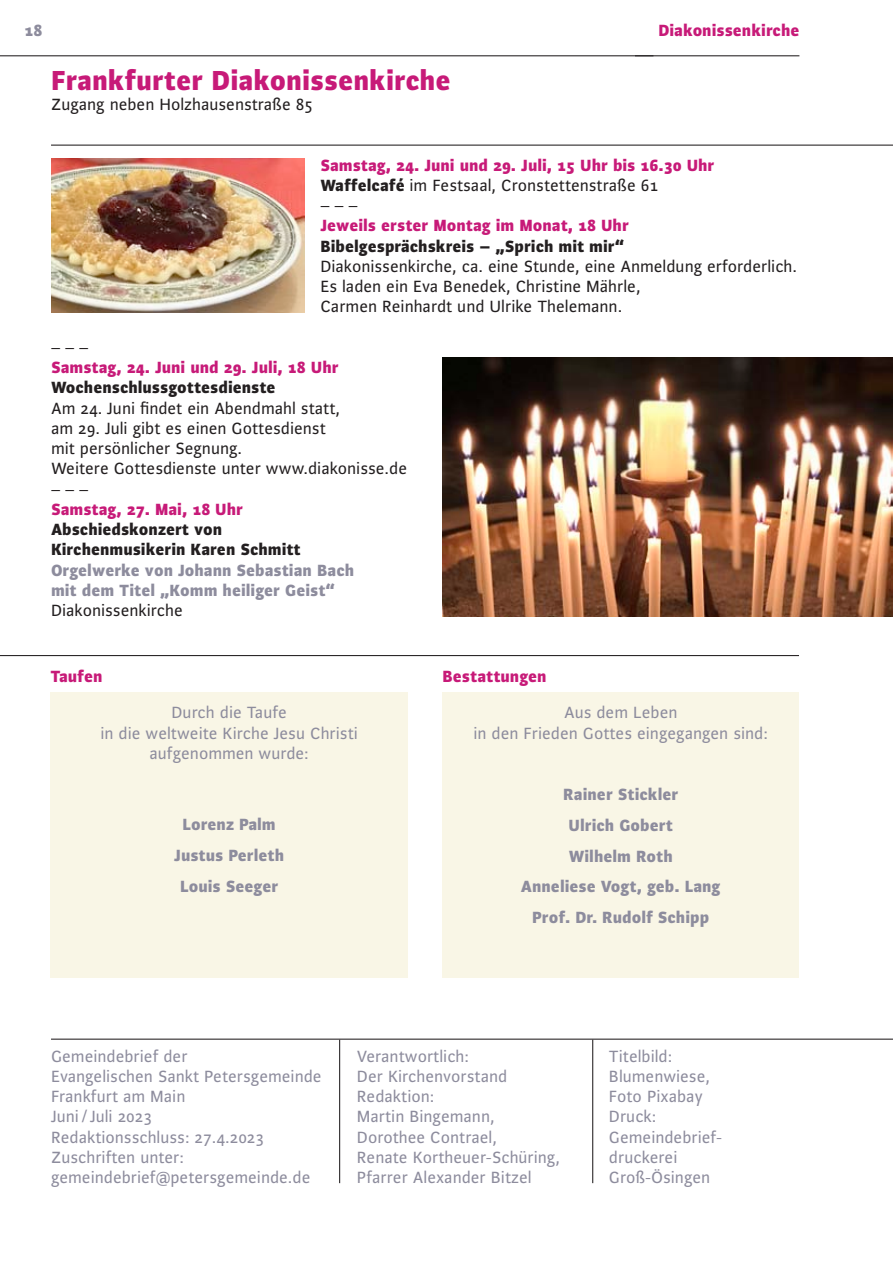
<style>
.page{position:relative;width:893px;height:1263px;background:#fff}
.page>*{position:absolute;margin:0;border:0;box-sizing:border-box;transform-origin:0 0}
.t1{font:800 29.25px "Alibi";color:#c71a78}
.t2{font:17.25px/20.2px "Alibi Roman Os F";color:#8d8c9d}
.t3{font:17.25px/20.2px "Alibi Roman Os F";color:#231f20}
.t4{font:800 17.25px/30.8px "Alibi";color:#8d8c9d;text-align:center}
.t5{font:800 17.25px "Alibi";color:#c71a78}
.t6{font:800 17.25px/20.2px "Alibi";color:#231f20}
.s1{font-family:"Alibi";font-weight:800}
</style>
<div class="page">
<hr style="left:51px;top:1038px;width:842px;height:2px;background:#231f20">
<hr style="left:339px;top:1040px;width:1px;height:143px;background:#231f20">
<hr style="left:592px;top:1040px;width:1px;height:143px;background:#231f20">
<hr style="left:0;top:655px;width:799px;height:1px;background:#231f20">
<div style="left:51px;top:692px;width:357px;height:286px;background:#f9f6e6"></div>
<div style="left:442px;top:692px;width:357px;height:286px;background:#f9f6e6"></div>
<hr style="left:635px;top:55px;width:164px;height:1px;background:#231f20">
<hr style="left:0;top:55px;width:653px;height:1px;background:#231f20">
<hr style="left:51px;top:145px;width:842px;height:1px;background:#231f20">
<img style="left:51px;top:158px;width:253px;height:154px">
<img style="left:442px;top:358px;width:451px;height:258px">
<p class="t4" style="left:25px;top:14px;width:19px">18</p>
<h1 class="t1" style="left:51px;top:61px;width:401px">Frankfurter Diakonissenkirche</h1>
<p class="t3" style="left:51px;top:93px;width:264px">Zugang neben Holzhausenstraße 85</p>
<p class="t5" style="left:658px;top:19px;width:143px">Diakonissenkirche</p>
<p class="t5" style="left:320px;top:154px;width:396px">Samstag, 24. Juni und 29. Juli, 15 Uhr bis 16.30 Uhr</p>
<p class="t3" style="left:320px;top:174px;width:339px"><span class="s1">Waffelcafé</span> im Festsaal, Cronstettenstraße 61 –––</p>
<p class="t5" style="left:320px;top:214px;width:310px">Jeweils erster Montag im Monat, 18 Uhr</p>
<p class="t6" style="left:320px;top:235px;width:305px">Bibelgesprächskreis – „Sprich mit mir“</p>
<p class="t3" style="left:320px;top:255px;width:478px">Diakonissenkirche, ca. eine Stunde, eine Anmeldung erforderlich.<br>Es laden ein Eva Benedek, Christine Mährle,<br>Carmen Reinhardt und Ulrike Thelemann.</p>
<p class="t3" style="left:51px;top:336px;width:39px">–––</p>
<p class="t5" style="left:51px;top:356px;width:289px">Samstag, 24. Juni und 29. Juli, 18 Uhr</p>
<p class="t6" style="left:51px;top:377px;width:226px">Wochenschlussgottesdienste</p>
<p class="t3" style="left:51px;top:397px;width:358px">Am 24. Juni findet ein Abendmahl statt,<br>am 29. Juli gibt es einen Gottesdienst<br>mit persönlicher Segnung.<br>Weitere Gottesdienste unter www.diakonisse.de –––</p>
<p class="t5" style="left:51px;top:498px;width:194px">Samstag, 27. Mai, 18 Uhr</p>
<p class="t6" style="left:51px;top:519px;width:251px">Abschiedskonzert von<br>Kirchenmusikerin Karen Schmitt</p>
<p class="t4" style="left:51px;top:559px;width:305px;line-height:20.2px;text-align:left">Orgelwerke von Johann Sebastian Bach mit dem Titel „Komm heiliger Geist“</p>
<p class="t3" style="left:51px;top:600px;width:133px">Diakonissenkirche</p>
<p class="t5" style="left:51px;top:665px;width:53px">Taufen</p>
<p class="t5" style="left:442px;top:665px;width:106px">Bestattungen</p>
<p class="t2" style="left:473px;top:702px;width:296px;text-align:center">Aus dem Leben<br>in den Frieden Gottes eingegangen sind:</p>
<p class="t2" style="left:101px;top:702px;width:259px;text-align:center">Durch die Taufe<br>in die weltweite Kirche Jesu Christi aufgenommen wurde:</p>
<p class="t4" style="left:174px;top:808px;width:111px">Lorenz Palm<br>Justus Perleth<br>Louis Seeger</p>
<p class="t4" style="left:521px;top:778px;width:201px">Rainer Stickler<br>Ulrich Gobert<br>Wilhelm Roth<br>Anneliese Vogt, geb. Lang<br>Prof. Dr. Rudolf Schipp</p>
<p class="t2" style="left:51px;top:1045px;width:272px">Gemeindebrief der<br>Evangelischen Sankt Petersgemeinde<br>Frankfurt am Main<br>Juni/Juli 2023<br>Redaktionsschluss: 27.4.2023<br>Zuschriften unter: gemeindebrief@petersgemeinde.de</p>
<p class="t2" style="left:357px;top:1045px;width:205px">Verantwortlich:<br>Der Kirchenvorstand<br>Redaktion:<br>Martin Bingemann,<br>Dorothee Contrael,<br>Renate Kortheuer-Schüring,<br>Pfarrer Alexander Bitzel</p>
<p class="t2" style="left:609px;top:1045px;width:113px">Titelbild:<br>Blumenwiese,<br>Foto Pixabay<br>Druck:<br>Gemeindebrief&shy;druckerei<br>Groß-Ösingen</p>
</div>
